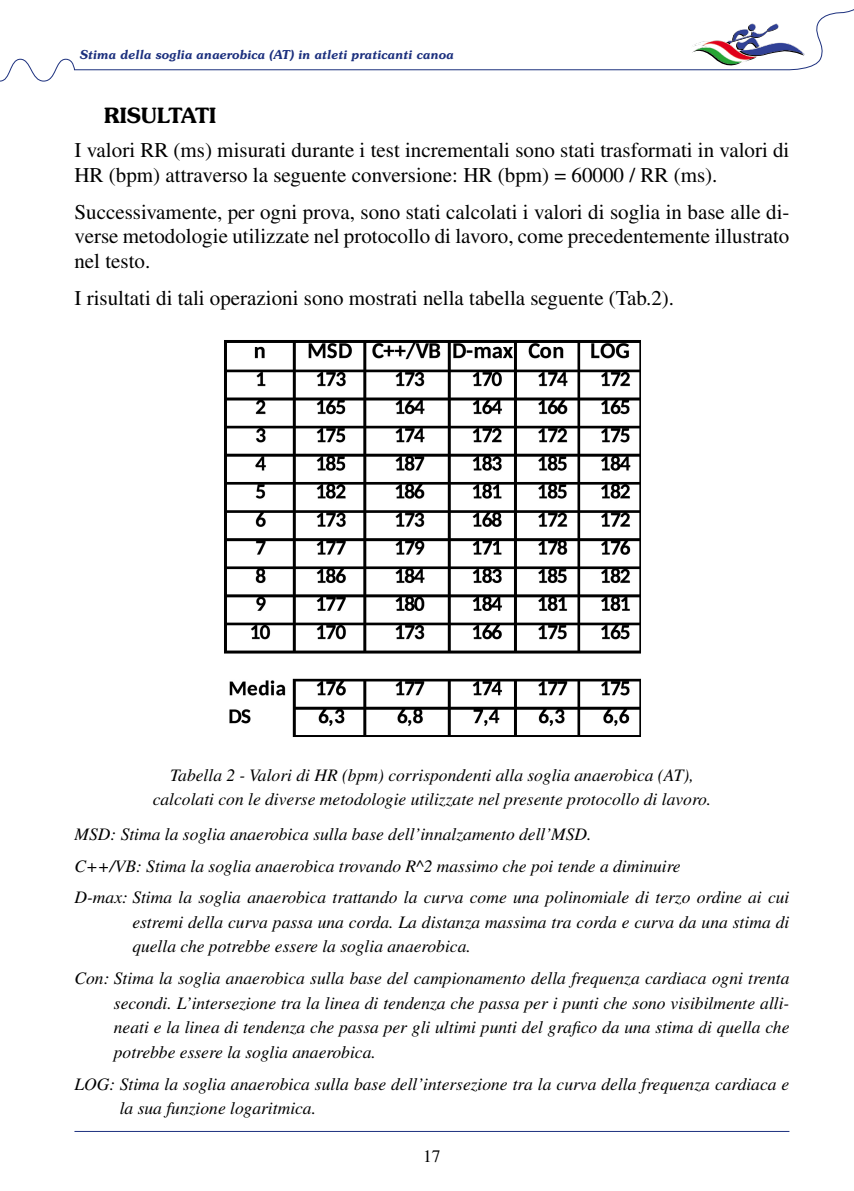
<style>
.page{position:relative;width:854px;height:1191px;background:#fff}
.page>*{position:absolute;margin:0;border:0;box-sizing:border-box;transform-origin:0 0}
.t1{font:21px/24.5px "Times LT Std";color:#000}
.t2{font:600 21px "Souvenir";color:#000}
.t3{font:italic 17.5px/24.5px "Times LT Std";color:#000}
.t4{font:17.5px "Times LT Std";color:#000}
.t5{font:italic 600 12.25px "Souvenir";color:#1c307e}
</style>
<div class="page">
<hr style="left:74px;top:1131px;width:715px;height:1px;background:#1c307e">
<svg style="left:0;top:9px;width:853px;height:73px"></svg>
<img style="left:224px;top:340px;width:417px;height:397px">
<p class="t5" style="left:79px;top:47px;width:375px">Stima della soglia anaerobica (at) in atleti praticanti canoa</p>
<p class="t2" style="left:104px;top:102px;width:114px">RISULTATI</p>
<p class="t1" style="left:74px;top:138px;width:716px">I valori RR (ms) misurati durante i test incrementali sono stati trasformati in valori di<br>HR (bpm) attraverso la seguente conversione: HR (bpm) = 60000 / RR (ms).</p>
<p class="t1" style="left:74px;top:199px;width:716px;text-align:justify">Successivamente, per ogni prova, sono stati calcolati i valori di soglia in base alle di&shy;verse metodologie utilizzate nel protocollo di lavoro, come precedentemente illustrato nel testo.</p>
<p class="t1" style="left:74px;top:285px;width:601px">I risultati di tali operazioni sono mostrati nella tabella seguente (Tab.2).</p>
<p class="t3" style="left:153px;top:762px;width:559px;text-align:center">Tabella 2 - Valori di HR (bpm) corrispondenti alla soglia anaerobica (AT), calcolati con le diverse metodologie utilizzate nel presente protocollo di lavoro.</p>
<p class="t3" style="left:74px;top:817px;width:716px;line-height:31.8px">MSD: Stima la soglia anaerobica sulla base dell’innalzamento dell’MSD.<br>C++/VB: Stima la soglia anaerobica trovando R^2 massimo che poi tende a diminuire<br>D-max: Stima la soglia anaerobica trattando la curva come una polinomiale di terzo ordine ai cui</p>
<p class="t3" style="left:132px;top:910px;width:658px">estremi della curva passa una corda. La distanza massima tra corda e curva da una stima di quella che potrebbe essere la soglia anaerobica.</p>
<p class="t3" style="left:114px;top:966px;width:676px;text-align:justify;text-indent:-39px">Con: Stima la soglia anaerobica sulla base del campionamento della frequenza cardiaca ogni trenta secondi. L’intersezione tra la linea di tendenza che passa per i punti che sono visibilmente alli&shy;neati e la linea di tendenza che passa per gli ultimi punti del grafico da una stima di quella che potrebbe essere la soglia anaerobica.</p>
<p class="t3" style="left:120px;top:1071px;width:671px;text-indent:-45px">LOG: Stima la soglia anaerobica sulla base dell’intersezione tra la curva della frequenza cardiaca e la sua funzione logaritmica.</p>
<p class="t4" style="left:423px;top:1146px;width:19px">17</p>
</div>
